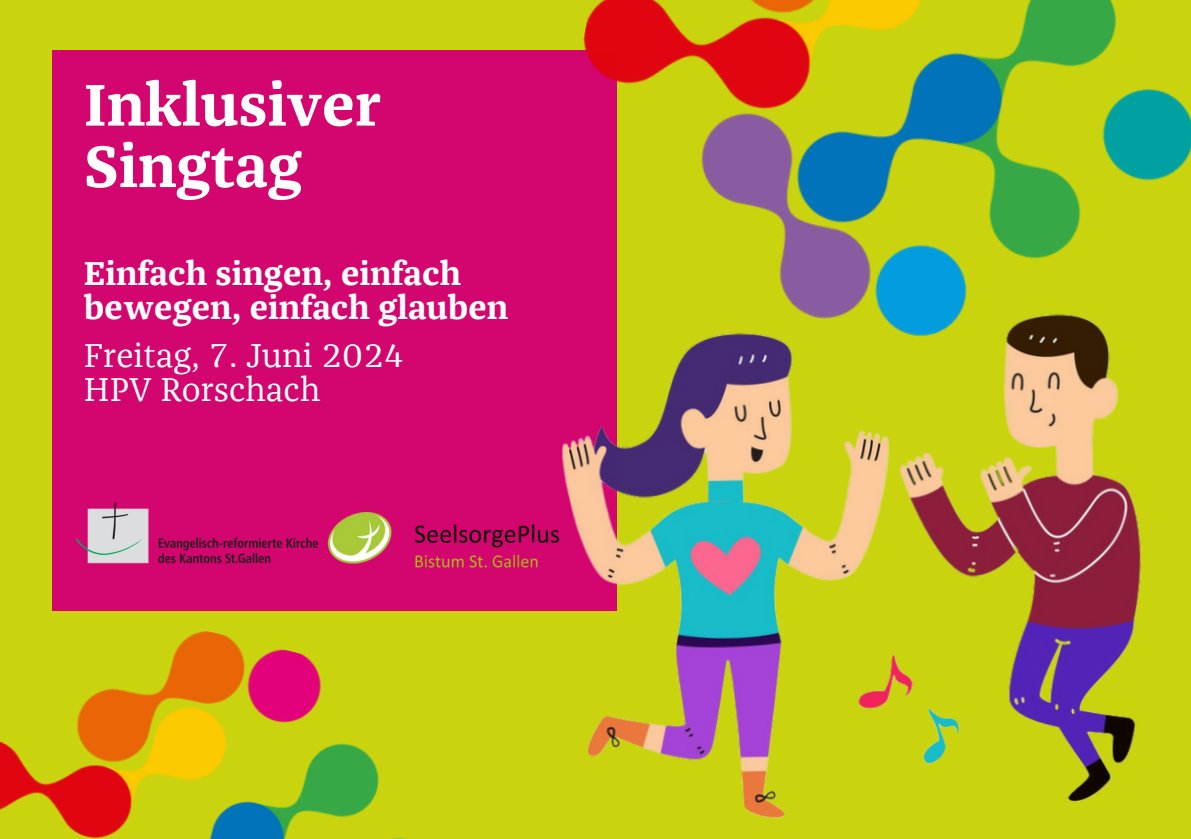
<style>
.page{position:relative;width:1191px;height:839px;background:#fff}
.page>*{position:absolute;margin:0;border:0;box-sizing:border-box;transform-origin:0 0}
.t1{font:700 60.8px/61.4px "Franziska Offc";color:#fff}
.t2{font:700 34px/33.8px "Franziska Offc";color:#fff}
.t3{font:34px "Franziska Offc";color:#fff}
</style>
<div class="page">
<div style="left:0;top:0;width:1191px;height:838px;background:#c9d30e"></div>
<div style="left:52px;top:50px;width:564px;height:560px;background:#d3056e"></div>
<img style="left:76px;top:502px;width:242px;height:62px">
<img style="left:327px;top:512px;width:214px;height:56px">
<img style="left:0;top:610px;width:526px;height:228px">
<img style="left:583px;top:0;width:608px;height:250px">
<img style="left:541px;top:250px;width:342px;height:569px">
<img style="left:883px;top:226px;width:308px;height:576px">
<img style="left:896px;top:689px;width:75px;height:102px">
<p class="t1" style="left:84px;top:77px;width:298px">Inklusiver<br>Singtag</p>
<h2 class="t2" style="left:84px;top:259px;width:426px">Einfach singen, einfach bewegen, einfach glauben</h2>
<p class="t3" style="left:84px;top:340px;width:322px">Freitag, 7. Juni 2024</p>
<p class="t3" style="left:84px;top:374px;width:238px">HPV Rorschach</p>
</div>
